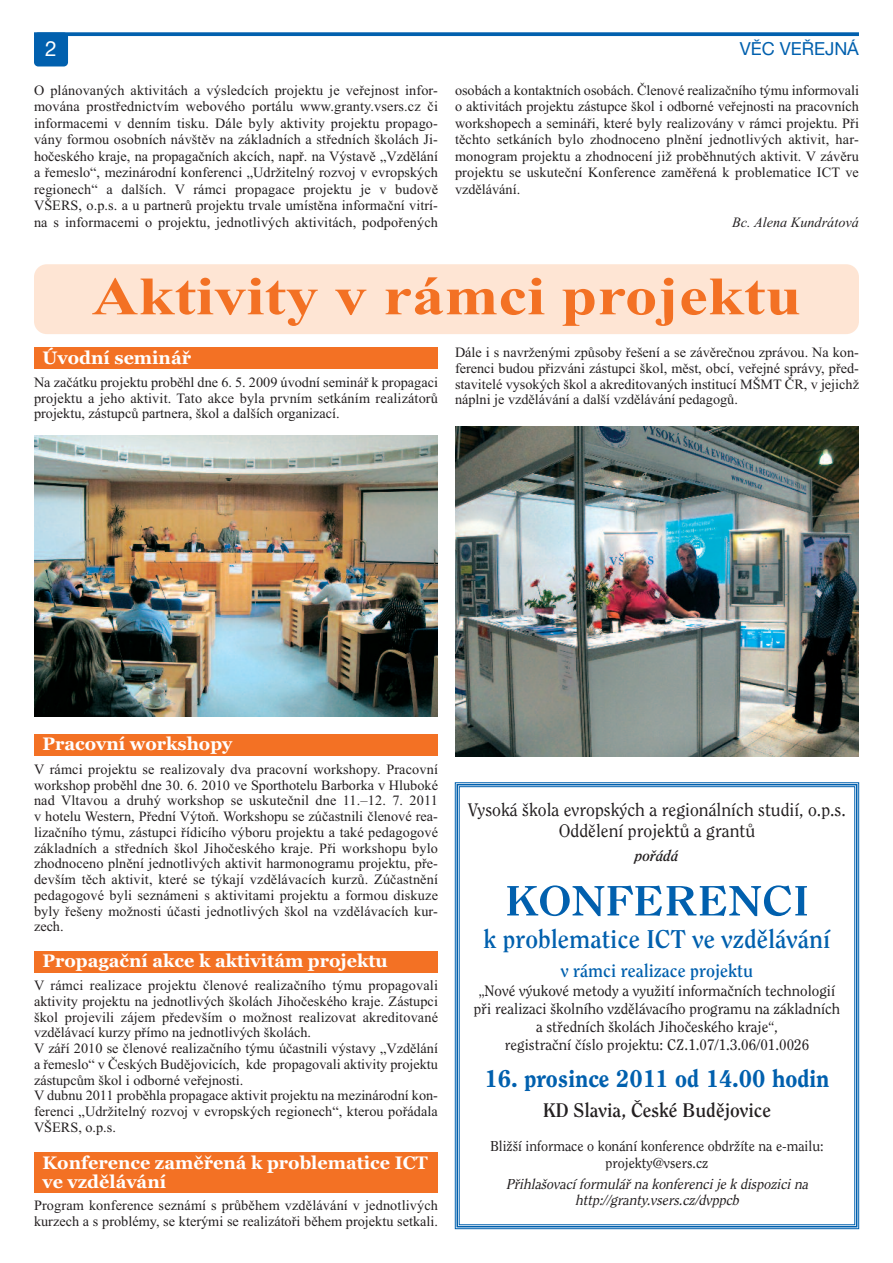
<style>
.page{position:relative;width:893px;height:1263px;background:#fff}
.page>*{position:absolute;margin:0;border:0;box-sizing:border-box;transform-origin:0 0}
.t1{font:700 54px "Times New Roman";color:#f37124;scale:1.2 1}
.t2{font:700 42px "Clearface CE";color:#0160ae;scale:1.2 1}
.t3{font:700 25.5px "Clearface CE";color:#0160ae}
.t4{font:800 24px "Clearface CE";color:#0160ae}
.t5{font:21px "Helvetica Neue CE";color:#fff}
.t6{font:700 19.5px "Clearface CE";color:#231f20}
.t7{font:700 18px/19.5px "Georgia";color:#fff}
.t8{font:18px/21px "Clearface CE";color:#231f20;text-align:center}
.t9{font:700 18px "Clearface CE";color:#0160ae}
.t10{font:18px "Helvetica Neue CE";color:#0160ae}
.t11{font:15px/18px "Clearface CE";color:#231f20;text-align:center}
.t12{font:italic 700 15px "Clearface CE";color:#231f20}
.t13{font:14.25px/15.8px "Times New Roman";letter-spacing:.005em;color:#231f20;text-align:justify}
.t14{font:italic 14.25px/16.5px "Clearface CE";color:#231f20;text-align:center}
.t15{font:14.25px/16.5px "Clearface CE";color:#231f20;text-align:center}
.t16{font:italic 14.25px "Times New Roman";color:#231f20}
</style>
<div class="page">
<div style="left:34px;top:264px;width:825px;height:70px;background:#fee5d4;border-radius:13px"></div>
<svg style="left:34px;top:32px;width:825px;height:4px;background:#136bb3"></svg>
<div style="left:34px;top:32px;width:34px;height:34px;background:#0160ae;border-radius:4px"></div>
<div style="left:34px;top:347px;width:404px;height:22px;background:#f37124"></div>
<div style="left:34px;top:735px;width:404px;height:21px;background:#f37124"></div>
<div style="left:34px;top:951px;width:404px;height:22px;background:#f37124"></div>
<img style="left:34px;top:435px;width:404px;height:281px">
<img style="left:455px;top:426px;width:404px;height:331px">
<div style="left:34px;top:1152px;width:404px;height:40px;background:#f37124"></div>
<div style="left:456px;top:784px;width:401px;height:443px;border:2px solid #0160ae"></div>
<h3 class="t5" style="left:45px;top:41px;width:13px">2</h3>
<p class="t10" style="left:740px;top:43px;width:121px">VĚC VEŘEJNÁ</p>
<p class="t13" style="left:34px;top:82px;width:405px;line-height:16.5px">O plánovaných aktivitách a výsledcích projektu je veřejnost infor&shy;mována prostřednictvím webového portálu www.granty.vsers.cz či informacemi v denním tisku. Dále byly aktivity projektu propago&shy;vány formou osobních návštěv na základních a středních školách Ji&shy;hočeského kraje, na propagačních akcích, např. na Výstavě „Vzdělání a řemeslo“, mezinárodní konferenci „Udržitelný rozvoj v evropských regionech“ a dalších. V rámci propagace projektu je v budově VŠERS, o.p.s. a u partnerů projektu trvale umístěna informační vitrí&shy;na s informacemi o projektu, jednotlivých aktivitách, podpořených</p>
<p class="t13" style="left:455px;top:82px;width:405px;line-height:16.5px">osobách a kontaktních osobách. Členové realizačního týmu informovali o aktivitách projektu zástupce škol i odborné veřejnosti na pracovních workshopech a semináři, které byly realizovány v rámci projektu. Při těchto setkáních bylo zhodnoceno plnění jednotlivých aktivit, har&shy;monogram projektu a zhodnocení již proběhnutých aktivit. V závěru projektu se uskuteční Konference zaměřená k problematice ICT ve vzdělávání.</p>
<p class="t16" style="left:732px;top:214px;width:128px">Bc. Alena Kundrátová</p>
<h1 class="t1" style="left:92px;top:264px;width:593px">Aktivity v rámci projektu</h1>
<p class="t7" style="left:43px;top:348px;width:150px">Úvodní seminář</p>
<p class="t13" style="left:34px;top:374px;width:405px">Na začátku projektu proběhl dne 6. 5. 2009 úvodní seminář k propagaci projektu a jeho aktivit. Tato akce byla prvním setkáním realizátorů projektu, zástupců partnera, škol a dalších organizací.</p>
<p class="t13" style="left:455px;top:344px;width:405px">Dále i s navrženými způsoby řešení a se závěrečnou zprávou. Na kon&shy;ferenci budou přizváni zástupci škol, měst, obcí, veřejné správy, před&shy;stavitelé vysokých škol a akreditovaných institucí MŠMT ČR, v jejichž náplni je vzdělávání a další vzdělávání pedagogů.</p>
<p class="t7" style="left:43px;top:734px;width:191px">Pracovní workshopy</p>
<p class="t13" style="left:34px;top:761px;width:405px">V rámci projektu se realizovaly dva pracovní workshopy. Pracovní workshop proběhl dne 30. 6. 2010 ve Sporthotelu Barborka v Hluboké nad Vltavou a druhý workshop se uskutečnil dne 11.–12. 7. 2011 v hotelu Western, Přední Výtoň. Workshopu se zúčastnili členové rea&shy;lizačního týmu, zástupci řídicího výboru projektu a také pedagogové základních a středních škol Jihočeského kraje. Při workshopu bylo zhodnoceno plnění jednotlivých aktivit harmonogramu projektu, pře&shy;devším těch aktivit, které se týkají vzdělávacích kurzů. Zúčastnění pedagogové byli seznámeni s aktivitami projektu a formou diskuze byly řešeny možnosti účasti jednotlivých škol na vzdělávacích kur&shy;zech.</p>
<p class="t7" style="left:43px;top:951px;width:347px">Propagační akce k aktivitám projektu</p>
<p class="t13" style="left:34px;top:977px;width:405px;text-align:left">V rámci realizace projektu členové realizačního týmu propagovali aktivity projektu na jednotlivých školách Jihočeského kraje. Zástupci škol projevili zájem především o možnost realizovat akreditované vzdělávací kurzy přímo na jednotlivých školách.<br>V září 2010 se členové realizačního týmu účastnili výstavy „Vzdělání a řemeslo“ v Českých Budějovicích, kde propagovali aktivity projektu zástupcům škol i odborné veřejnosti.<br>V dubnu 2011 proběhla propagace aktivit projektu na mezinárodní kon&shy;ferenci „Udržitelný rozvoj v evropských regionech“, kterou pořádala VŠERS, o.p.s.</p>
<p class="t7" style="left:43px;top:1153px;width:387px">Konference zaměřená k problematice ICT ve vzdělávání</p>
<p class="t13" style="left:34px;top:1197px;width:405px">Program konference seznámí s průběhem vzdělávání v jednotlivých kurzech a s problémy, se kterými se realizátoři během projektu setkali.</p>
<p class="t8" style="left:468px;top:801px;width:379px">Vysoká škola evropských a regionálních studií, o.p.s.<br>Oddělení projektů a grantů</p>
<p class="t12" style="left:635px;top:851px;width:45px">pořádá</p>
<h2 class="t2" style="left:504px;top:886px;width:256px">KONFERENCI</h2>
<h3 class="t3" style="left:484px;top:931px;width:348px">k problematice ICT ve vzdělávání</h3>
<p class="t9" style="left:561px;top:964px;width:194px">v rámci realizace projektu</p>
<p class="t11" style="left:474px;top:983px;width:368px">„Nové výukové metody a využití informačních technologií při realizaci školního vzdělávacího programu na základních a středních školách Jihočeského kraje“,<br>registrační číslo projektu: CZ.1.07/1.3.06/01.0026</p>
<h3 class="t4" style="left:484px;top:1070px;width:347px">16. prosince 2011 od 14.00 hodin</h3>
<h3 class="t6" style="left:543px;top:1103px;width:230px">KD Slavia, České Budějovice</h3>
<p class="t15" style="left:490px;top:1139px;width:335px">Bližší informace o konání konference obdržíte na e-mailu: projekty@vsers.cz</p>
<p class="t14" style="left:506px;top:1176px;width:306px">Přihlašovací formulář na konferenci je k dispozici na http://granty.vsers.cz/dvppcb</p>
</div>
